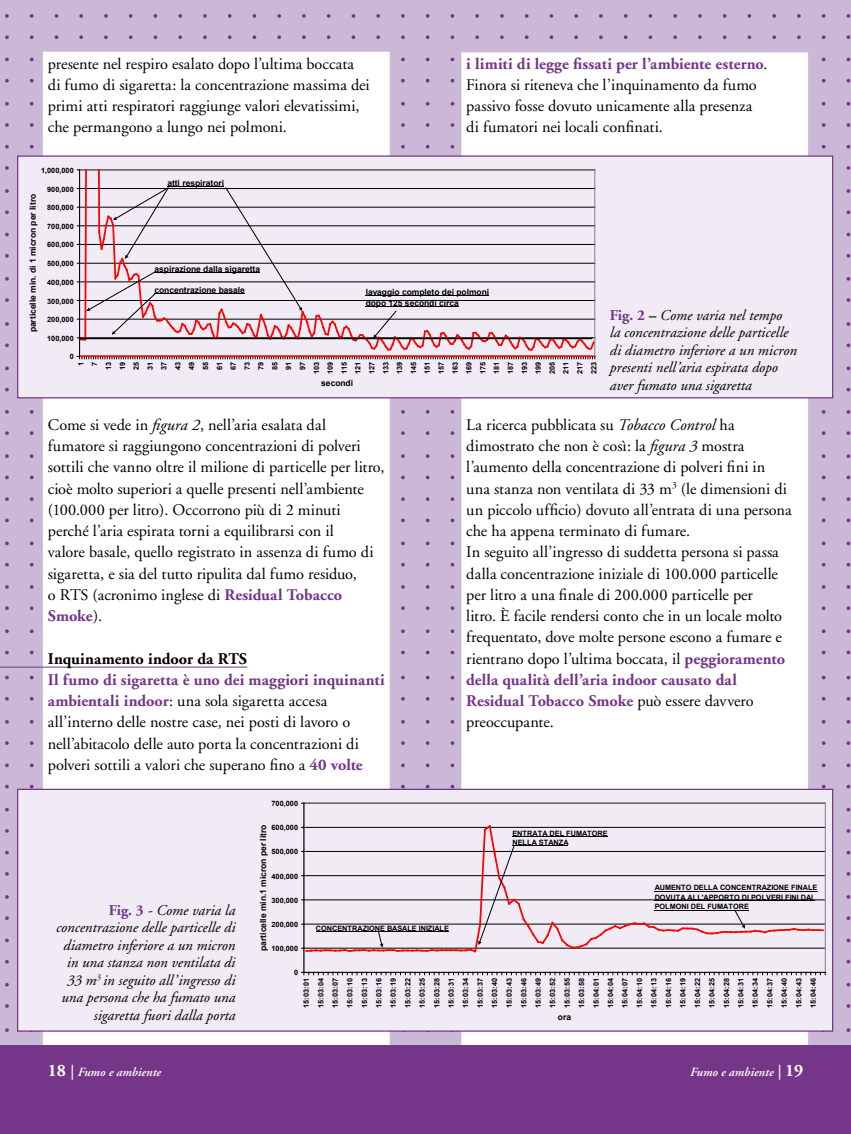
<style>
.page{position:relative;width:851px;height:1134px;background:#fff}
.page>*{position:absolute;margin:0;border:0;box-sizing:border-box;transform-origin:0 0}
.t1{font:16.25px/21.2px "Adobe Garamond";color:#000}
.t2{font:700 16.25px "Adobe Garamond";color:#000}
.t3{font:italic 15px/17.5px "Adobe Garamond";color:#000;text-align:right}
.t4{font:italic 600 12.5px "Adobe Garamond";color:#fff}
.t5{font:700 8.5px/10.8px "Arial";letter-spacing:-.005em;color:#000}
.t6{font:700 7.38px/13.9px "Arial";letter-spacing:.005em;color:#000}
.s1{font-weight:700;color:#753589}
.s2{font-weight:700;font-style:normal;color:#753589}
.s3{font-weight:700}
.s4{font-style:italic}
.s5{font-weight:700;font-style:normal;font-size:17.5px}
.s6{font-size:15px}
</style>
<div class="page">
<div style="left:0;top:0;width:850px;height:1134px;background:#cbb7d6"></div>
<svg style="left:7px;top:14px;width:844px;height:4px"></svg>
<svg style="left:7px;top:35px;width:844px;height:4px"></svg>
<svg style="left:7px;top:58px;width:844px;height:3px"></svg>
<svg style="left:7px;top:79px;width:844px;height:4px"></svg>
<svg style="left:7px;top:102px;width:844px;height:4px"></svg>
<svg style="left:7px;top:123px;width:844px;height:4px"></svg>
<svg style="left:7px;top:145px;width:844px;height:4px"></svg>
<svg style="left:7px;top:366px;width:844px;height:4px"></svg>
<svg style="left:7px;top:388px;width:844px;height:3px"></svg>
<svg style="left:7px;top:410px;width:844px;height:4px"></svg>
<svg style="left:7px;top:431px;width:844px;height:4px"></svg>
<svg style="left:7px;top:454px;width:844px;height:4px"></svg>
<svg style="left:7px;top:475px;width:844px;height:4px"></svg>
<svg style="left:7px;top:497px;width:844px;height:4px"></svg>
<svg style="left:7px;top:518px;width:844px;height:4px"></svg>
<svg style="left:7px;top:541px;width:844px;height:4px"></svg>
<svg style="left:7px;top:563px;width:844px;height:4px"></svg>
<svg style="left:7px;top:585px;width:844px;height:4px"></svg>
<svg style="left:7px;top:606px;width:844px;height:4px"></svg>
<svg style="left:7px;top:629px;width:844px;height:4px"></svg>
<svg style="left:7px;top:651px;width:844px;height:3px"></svg>
<svg style="left:7px;top:676px;width:844px;height:3px"></svg>
<svg style="left:7px;top:697px;width:844px;height:4px"></svg>
<svg style="left:7px;top:720px;width:844px;height:4px"></svg>
<svg style="left:7px;top:741px;width:844px;height:4px"></svg>
<svg style="left:7px;top:763px;width:844px;height:4px"></svg>
<svg style="left:7px;top:785px;width:844px;height:3px"></svg>
<svg style="left:7px;top:960px;width:844px;height:3px"></svg>
<svg style="left:7px;top:983px;width:844px;height:3px"></svg>
<svg style="left:7px;top:1004px;width:844px;height:4px"></svg>
<svg style="left:7px;top:1028px;width:844px;height:4px"></svg>
<div style="left:43px;top:52px;width:346px;height:999px;background:#fff"></div>
<div style="left:461px;top:52px;width:347px;height:993px;background:#fff"></div>
<div style="left:18px;top:789px;width:814px;height:242px;background:#f0ebf4"></div>
<hr style="left:824px;top:803px;width:1px;height:169px;background:#808080">
<hr style="left:303px;top:803px;width:1px;height:169px;background:#000">
<svg style="left:7px;top:803px;width:844px;height:8px"></svg>
<svg style="left:301px;top:972px;width:524px;height:3px"></svg>
<svg style="left:7px;top:824px;width:844px;height:130px"></svg>
<div style="left:17px;top:789px;width:816px;height:243px;border:1px solid #753589"></div>
<div style="left:18px;top:156px;width:814px;height:242px;background:#f0ebf4"></div>
<svg style="left:7px;top:166px;width:844px;height:193px"></svg>
<div style="left:17px;top:155px;width:816px;height:243px;border:1px solid #753589"></div>
<hr style="left:0;top:667px;width:247px;height:1px;background:#753589">
<div style="left:0;top:1045px;width:850px;height:89px;background:#753589"></div>
<p class="t1" style="left:48px;top:53px;width:323px">presente nel respiro esalato dopo l’ultima boccata di fumo di sigaretta: la concentrazione massima dei primi atti respiratori raggiunge valori elevatissimi, che permangono a lungo nei polmoni.</p>
<p class="t6" style="left:41px;top:164px;width:34px">1,000,000</p>
<p class="t1" style="left:466px;top:53px;width:303px"><span class="s1">i limiti di legge fissati per l’ambiente esterno</span>.<br>Finora si riteneva che l’inquinamento da fumo passivo fosse dovuto unicamente alla presenza di fumatori nei locali confinati.</p>
<p class="t5" style="left:28px;top:332px;width:140px;rotate:-90deg">particelle min. di 1 micron per litro</p>
<p class="t6" style="left:47px;top:182px;width:28px">900,000</p>
<p class="t6" style="left:47px;top:201px;width:28px">800,000</p>
<p class="t6" style="left:47px;top:220px;width:28px">700,000</p>
<p class="t6" style="left:47px;top:238px;width:28px">600,000</p>
<p class="t6" style="left:47px;top:257px;width:28px">500,000</p>
<p class="t6" style="left:47px;top:276px;width:28px">400,000</p>
<p class="t6" style="left:47px;top:294px;width:28px">300,000</p>
<p class="t6" style="left:47px;top:313px;width:28px">200,000</p>
<p class="t6" style="left:47px;top:331px;width:28px">100,000</p>
<p class="t6" style="left:70px;top:350px;width:6px">0</p>
<p class="t5" style="left:167px;top:178px;width:58px">atti respiratori</p>
<p class="t5" style="left:154px;top:263px;width:107px">aspirazione dalla sigaretta</p>
<p class="t5" style="left:154px;top:285px;width:92px">concentrazione basale</p>
<p class="t5" style="left:365px;top:287px;width:125px">lavaggio completo dei polmoni dopo 125 secondi circa</p>
<p class="t6" style="left:74px;top:374px;width:14px;text-align:right;rotate:-90deg">1<br>7<br>13<br>19<br>25<br>31<br>37<br>43<br>49<br>55<br>61<br>67<br>73<br>79<br>85<br>91<br>97<br>103<br>109<br>115<br>121<br>127<br>133<br>139<br>145<br>151<br>157<br>163<br>169<br>175<br>181<br>187<br>193<br>199<br>205<br>211<br>217<br>223</p>
<p class="t5" style="left:321px;top:378px;width:33px">secondi</p>
<p class="t3" style="left:609px;top:307px;width:188px;text-align:left"><span class="s2">Fig. 2</span> <span class="s3">–</span> Come varia nel tempo<br>la concentrazione delle particelle di diametro inferiore a un micron presenti nell’aria espirata dopo aver fumato una sigaretta</p>
<p class="t1" style="left:48px;top:414px;width:338px">Come si vede in <span class="s4">figura 2</span>, nell’aria esalata dal fumatore si raggiungono concentrazioni di polveri sottili che vanno oltre il milione di particelle per litro, cioè molto superiori a quelle presenti nell’ambiente (100.000 per litro). Occorrono più di 2 minuti perché l’aria espirata torni a equilibrarsi con il<br>valore basale, quello registrato in assenza di fumo di sigaretta, e sia del tutto ripulita dal fumo residuo,<br>o RTS (acronimo inglese di <span class="s1">Residual Tobacco Smoke</span>).</p>
<p class="t2" style="left:48px;top:650px;width:201px">Inquinamento indoor da RTS</p>
<p class="t1" style="left:48px;top:670px;width:338px"><span class="s1">Il fumo di sigaretta è uno dei maggiori inquinanti ambientali indoor</span>: una sola sigaretta accesa all’interno delle nostre case, nei posti di lavoro o nell’abitacolo delle auto porta la concentrazioni di polveri sottili a valori che superano fino a <span class="s1">40 volte</span></p>
<p class="t1" style="left:466px;top:414px;width:327px">La ricerca pubblicata su <span class="s4">Tobacco Control</span> ha dimostrato che non è così: la <span class="s4">figura 3</span> mostra l’aumento della concentrazione di polveri fini in una stanza non ventilata di 33 m<sup>3</sup> (le dimensioni di un piccolo ufficio) dovuto all’entrata di una persona che ha appena terminato di fumare.<br>In seguito all’ingresso di suddetta persona si passa dalla concentrazione iniziale di 100.000 particelle per litro a una finale di 200.000 particelle per<br>litro. È facile rendersi conto che in un locale molto frequentato, dove molte persone escono a fumare e rientrano dopo l’ultima boccata, il <span class="s1">peggioramento della qualità dell’aria indoor causato dal Residual Tobacco Smoke</span> può essere davvero preoccupante.</p>
<p class="t3" style="left:56px;top:902px;width:181px"><span class="s2">Fig. 3</span> - Come varia la concentrazione delle particelle di diametro inferiore a un micron in una stanza non ventilata di<br>33 m<sup>3</sup> in seguito all’ingresso di una persona che ha fumato una sigaretta fuori dalla porta</p>
<p class="t6" style="left:271px;top:797px;width:28px">700,000</p>
<p class="t5" style="left:258px;top:951px;width:128px;rotate:-90deg">particelle min.1 micron per litro</p>
<p class="t6" style="left:271px;top:821px;width:28px">600,000</p>
<p class="t6" style="left:271px;top:845px;width:28px">500,000</p>
<p class="t6" style="left:271px;top:869px;width:28px">400,000</p>
<p class="t6" style="left:271px;top:894px;width:28px">300,000</p>
<p class="t6" style="left:271px;top:918px;width:28px">200,000</p>
<p class="t6" style="left:271px;top:942px;width:28px">100,000</p>
<p class="t6" style="left:294px;top:966px;width:6px">0</p>
<p class="t6" style="left:316px;top:921px;width:134px">CONCENTRAZIONE BASALE INIZIALE</p>
<p class="t6" style="left:512px;top:828px;width:97px;line-height:9.5px">ENTRATA DEL FUMATORE<br>NELLA STANZA</p>
<p class="t6" style="left:654px;top:883px;width:164px;line-height:9.5px">AUMENTO DELLA CONCENTRAZIONE FINALE<br>DOVUTA ALL'APPORTO DI POLVERI FINI DAI<br>POLMONI DEL FUMATORE</p>
<p class="t6" style="left:299px;top:1008px;width:31px;line-height:14.5px;text-align:justify;rotate:-90deg">15:03:01<br>15:03:04<br>15:03:07<br>15:03:10<br>15:03:13<br>15:03:16<br>15:03:19<br>15:03:22<br>15:03:25<br>15:03:28<br>15:03:31<br>15:03:34<br>15:03:37<br>15:03:40<br>15:03:43<br>15:03:46<br>15:03:49<br>15:03:52<br>15:03:55<br>15:03:58<br>15:04:01<br>15:04:04<br>15:04:07<br>15:04:10<br>15:04:13<br>15:04:16<br>15:04:19<br>15:04:22<br>15:04:25<br>15:04:28<br>15:04:31<br>15:04:34<br>15:04:37<br>15:04:40<br>15:04:43<br>15:04:46</p>
<p class="t5" style="left:558px;top:1012px;width:15px">ora</p>
<p class="t4" style="left:48px;top:1065px;width:115px"><span class="s5">18</span> <span class="s6">|</span> Fumo e ambiente</p>
<p class="t4" style="left:690px;top:1065px;width:114px">Fumo e ambiente <span class="s6">|</span> <span class="s5">19</span></p>
</div>
